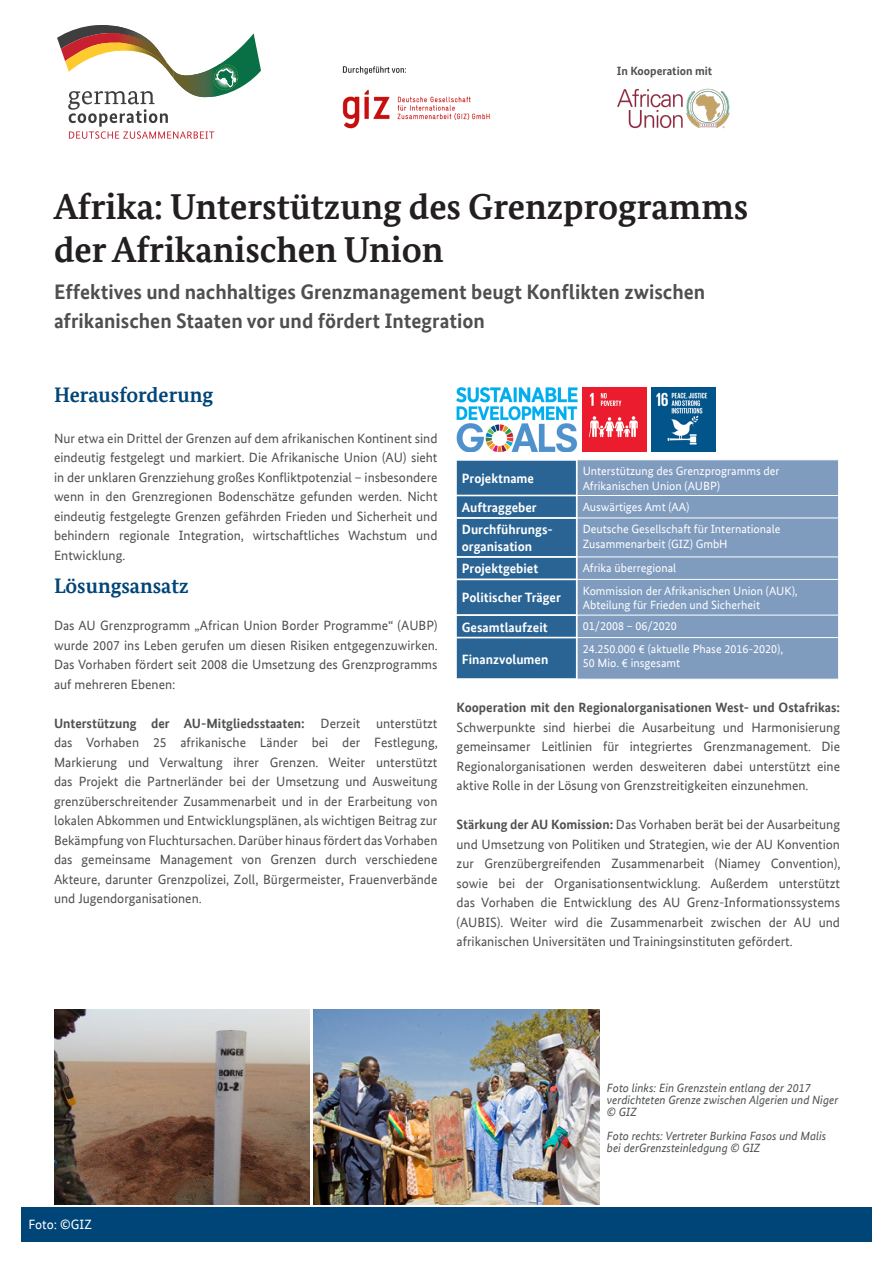
<style>
.page{position:relative;width:893px;height:1263px;background:#fff}
.page>*{position:absolute;margin:0;border:0;box-sizing:border-box;transform-origin:0 0}
.t1{font:700 36px/43.2px "Bundes Serif Office";color:#231f20}
.t2{font:700 21px "Bundes Sans Office";color:#504f4f}
.t3{font:700 21px "Bundes Serif Office";color:#004578}
.t4{font:13.5px/19.5px "Bundes Sans Office";color:#4f5151;text-align:justify}
.t5{font:700 13.5px "Bundes Sans Office";color:#fff}
.t6{font:13.5px "Bundes Sans Office";color:#fff}
.t7{font:12px/14.4px "Bundes Sans Office";color:#fff}
.t8{font:italic 12px/12px "Bundes Sans Office";color:#4f5151}
.t9{font:700 12px "Bundes Sans Office";color:#4f5151}
.s1{font-weight:700}
</style>
<div class="page">
<svg style="left:57px;top:25px;width:204px;height:114px"></svg>
<img style="left:342px;top:66px;width:148px;height:63px">
<img style="left:617px;top:88px;width:113px;height:41px">
<div style="left:21px;top:1208px;width:851px;height:34px;background:#004578"></div>
<div style="left:578px;top:460px;width:260px;height:219px;background:#7f9bbe"></div>
<hr style="left:577px;top:495px;width:262px;height:1px;background:#fff">
<hr style="left:577px;top:518px;width:262px;height:1px;background:#fff">
<hr style="left:577px;top:556px;width:262px;height:1px;background:#fff">
<hr style="left:577px;top:579px;width:262px;height:1px;background:#fff">
<hr style="left:577px;top:615px;width:262px;height:1px;background:#fff">
<hr style="left:577px;top:637px;width:262px;height:1px;background:#fff">
<svg style="left:456px;top:460px;width:122px;height:219px;background:#386f9b"></svg>
<hr style="left:456px;top:637px;width:120px;height:1px;background:#fff">
<hr style="left:456px;top:638px;width:120px;height:1px;background:#fff">
<hr style="left:456px;top:638px;width:1px;height:41px;background:#fff">
<hr style="left:576px;top:638px;width:1px;height:41px;background:#fff">
<hr style="left:577px;top:637px;width:1px;height:42px;background:#fff">
<img style="left:54px;top:1009px;width:256px;height:196px">
<img style="left:314px;top:1009px;width:286px;height:196px">
<img style="left:456px;top:387px;width:122px;height:65px">
<img style="left:583px;top:388px;width:63px;height:64px">
<img style="left:651px;top:388px;width:64px;height:64px">
<p class="t9" style="left:617px;top:64px;width:97px">In Kooperation mit</p>
<p class="t1" style="left:54px;top:185px;width:696px">Afrika: Unterstützung des Grenzprogramms der Afrikanischen Union</p>
<p class="t2" style="left:54px;top:280px;width:653px">Effektives und nachhaltiges Grenzmanagement beugt Konflikten zwischen</p>
<p class="t2" style="left:54px;top:308px;width:432px">afrikanischen Staaten vor und fördert Integration</p>
<p class="t3" style="left:54px;top:382px;width:161px">Herausforderung</p>
<p class="t4" style="left:54px;top:429px;width:385px">Nur etwa ein Drittel der Grenzen auf dem afrikanischen Kontinent sind eindeutig festgelegt und markiert. Die Afrikanische Union (AU) sieht in der unklaren Grenzziehung großes Konfliktpotenzial – insbesondere wenn in den Grenzregionen Bodenschätze gefunden werden. Nicht eindeutig festgelegte Grenzen gefährden Frieden und Sicherheit und behindern regionale Integration, wirtschaftliches Wachstum und Entwicklung.</p>
<p class="t3" style="left:54px;top:573px;width:136px">Lösungsansatz</p>
<p class="t4" style="left:54px;top:616px;width:385px">Das AU Grenzprogramm „African Union Border Programme“ (AUBP) wurde 2007 ins Leben gerufen um diesen Risiken entgegenzuwirken.<br>Das Vorhaben fördert seit 2008 die Umsetzung des Grenzprogramms auf mehreren Ebenen:</p>
<p class="t4" style="left:54px;top:713px;width:385px"><span class="s1">Unterstützung der AU-Mitgliedsstaaten:</span> Derzeit unterstützt das Vorhaben 25 afrikanische Länder bei der Festlegung, Markierung und Verwaltung ihrer Grenzen. Weiter unterstützt das Projekt die Partnerländer bei der Umsetzung und Ausweitung grenzüberschreitender Zusammenarbeit und in der Erarbeitung von lokalen Abkommen und Entwicklungsplänen, als wichtigen Beitrag zur Bekämpfung von Fluchtursachen. Darüber hinaus fördert das Vorhaben das gemeinsame Management von Grenzen durch verschiedene Akteure, darunter Grenzpolizei, Zoll, Bürgermeister, Frauenverbände und Jugendorganisationen.</p>
<p class="t5" style="left:462px;top:470px;width:74px">Projektname</p>
<p class="t7" style="left:583px;top:464px;width:198px">Unterstützung des Grenzprogramms der</p>
<p class="t7" style="left:583px;top:478px;width:139px">Afrikanischen Union (AUBP)</p>
<p class="t5" style="left:462px;top:499px;width:76px">Auftraggeber</p>
<p class="t7" style="left:583px;top:499px;width:108px">Auswärtiges Amt (AA)</p>
<p class="t5" style="left:462px;top:522px;width:92px">Durchführungs-</p>
<p class="t5" style="left:462px;top:538px;width:72px">organisation</p>
<p class="t7" style="left:583px;top:522px;width:199px">Deutsche Gesellschaft für Internationale</p>
<p class="t7" style="left:583px;top:536px;width:146px">Zusammenarbeit (GIZ) GmbH</p>
<p class="t5" style="left:462px;top:561px;width:78px">Projektgebiet</p>
<p class="t7" style="left:583px;top:561px;width:95px">Afrika überregional</p>
<p class="t5" style="left:462px;top:590px;width:100px">Politischer Träger</p>
<p class="t7" style="left:583px;top:583px;width:216px">Kommission der Afrikanischen Union (AUK),</p>
<p class="t7" style="left:583px;top:598px;width:179px">Abteilung für Frieden und Sicherheit</p>
<p class="t5" style="left:462px;top:619px;width:87px">Gesamtlaufzeit</p>
<p class="t7" style="left:583px;top:619px;width:96px">01/2008 – 06/2020</p>
<p class="t5" style="left:462px;top:651px;width:88px">Finanzvolumen</p>
<p class="t7" style="left:583px;top:641px;width:202px">24.250.000 € (aktuelle Phase 2016-2020),<br>50 Mio. € insgesamt</p>
<p class="t4" style="left:457px;top:698px;width:385px"><span class="s1">Kooperation mit den Regionalorganisationen West- und Ostafrikas:<br></span>Schwerpunkte sind hierbei die Ausarbeitung und Harmonisierung gemeinsamer Leitlinien für integriertes Grenzmanagement. Die Regionalorganisationen werden desweiteren dabei unterstützt eine aktive Rolle in der Lösung von Grenzstreitigkeiten einzunehmen.</p>
<p class="t4" style="left:457px;top:815px;width:385px"><span class="s1">Stärkung der AU Komission:</span> Das Vorhaben berät bei der Ausarbeitung und Umsetzung von Politiken und Strategien, wie der AU Konvention zur Grenzübergreifenden Zusammenarbeit (Niamey Convention), sowie bei der Organisationsentwicklung. Außerdem unterstützt das Vorhaben die Entwicklung des AU Grenz-Informationssystems (AUBIS). Weiter wird die Zusammenarbeit zwischen der AU und afrikanischen Universitäten und Trainingsinstituten gefördert.</p>
<p class="t6" style="left:28px;top:1217px;width:65px">Foto: ©GIZ</p>
<p class="t8" style="left:607px;top:1082px;width:233px">Foto links: Ein Grenzstein entlang der 2017 verdichteten Grenze zwischen Algerien und Niger © GIZ</p>
<p class="t8" style="left:607px;top:1130px;width:221px">Foto rechts: Vertreter Burkina Fasos und Malis bei derGrenzsteinledgung © GIZ</p>
</div>
